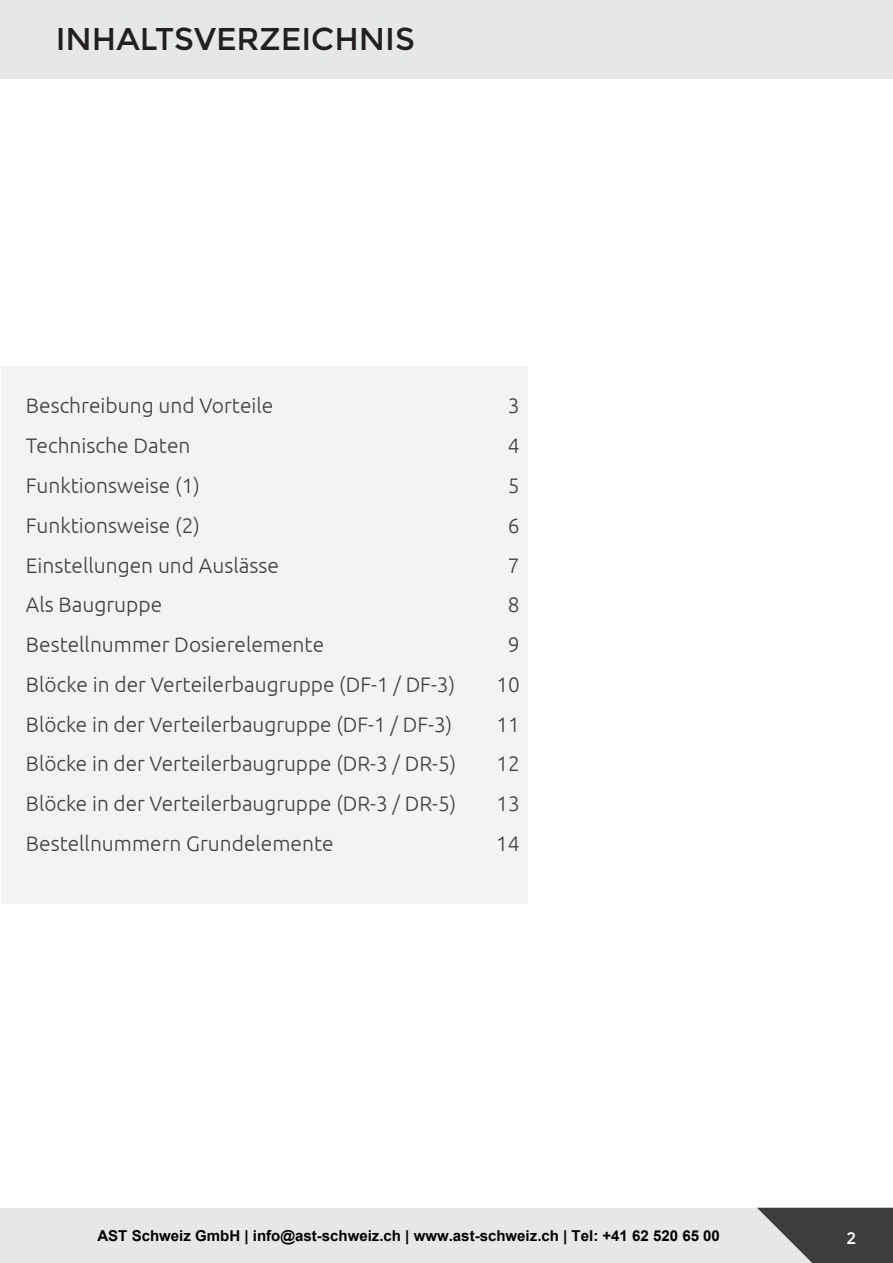
<style>
.page{position:relative;width:893px;height:1263px;background:#fff}
.page>*{position:absolute;margin:0;border:0;box-sizing:border-box;transform-origin:0 0}
.t1{font:31.5px "Montserrat";color:#231f20}
.TOC_Header-DE{font:300 21px "Ubuntu";color:#3e3e3f}
.t2{font:16.5px "Montserrat";color:#fff}
.t3{font:700 15px "Arial";color:#000}
</style>
<div class="page">
<div style="left:0;top:1208px;width:893px;height:55px;background:#e6e7e9"></div>
<svg style="left:757px;top:1208px;width:136px;height:55px"></svg>
<div style="left:0;top:0;width:893px;height:79px;background:#e6e7e9"></div>
<div style="left:1px;top:366px;width:526px;height:538px;background:#f2f3f4"></div>
<p class="t1" style="left:56px;top:21px;width:361px">INHALTSVERZEICHNIS</p>
<p class="TOC_Header-DE" style="left:26px;top:393px;width:249px">Beschreibung und Vorteile</p>
<p class="TOC_Header-DE" style="left:508px;top:393px;width:13px">3</p>
<p class="TOC_Header-DE" style="left:26px;top:433px;width:166px">Technische Daten</p>
<p class="TOC_Header-DE" style="left:508px;top:433px;width:13px">4</p>
<p class="TOC_Header-DE" style="left:26px;top:473px;width:176px">Funktionsweise (1)</p>
<p class="TOC_Header-DE" style="left:508px;top:473px;width:13px">5</p>
<p class="TOC_Header-DE" style="left:26px;top:513px;width:176px">Funktionsweise (2)</p>
<p class="TOC_Header-DE" style="left:508px;top:513px;width:13px">6</p>
<p class="TOC_Header-DE" style="left:26px;top:552px;width:254px">Einstellungen und Auslässe</p>
<p class="TOC_Header-DE" style="left:508px;top:552px;width:13px">7</p>
<p class="TOC_Header-DE" style="left:26px;top:592px;width:138px">Als Baugruppe</p>
<p class="TOC_Header-DE" style="left:508px;top:592px;width:13px">8</p>
<p class="TOC_Header-DE" style="left:26px;top:632px;width:300px">Bestellnummer Dosierelemente</p>
<p class="TOC_Header-DE" style="left:508px;top:632px;width:13px">9</p>
<p class="TOC_Header-DE" style="left:26px;top:672px;width:431px">Blöcke in der Verteilerbaugruppe (DF-1 / DF-3)</p>
<p class="TOC_Header-DE" style="left:496px;top:672px;width:25px">10</p>
<p class="TOC_Header-DE" style="left:26px;top:711px;width:428px">Blöcke in der Verteilerbaugruppe (DF-1 / DF-3)</p>
<p class="TOC_Header-DE" style="left:496px;top:711px;width:25px">11</p>
<p class="TOC_Header-DE" style="left:26px;top:751px;width:432px">Blöcke in der Verteilerbaugruppe (DR-3 / DR-5)</p>
<p class="TOC_Header-DE" style="left:496px;top:751px;width:25px">12</p>
<p class="TOC_Header-DE" style="left:26px;top:791px;width:432px">Blöcke in der Verteilerbaugruppe (DR-3 / DR-5)</p>
<p class="TOC_Header-DE" style="left:496px;top:791px;width:25px">13</p>
<p class="TOC_Header-DE" style="left:26px;top:831px;width:309px">Bestellnummern Grundelemente</p>
<p class="TOC_Header-DE" style="left:496px;top:831px;width:25px">14</p>
<p class="t3" style="left:97px;top:1225px;width:624px">AST Schweiz GmbH | info@ast-schweiz.ch | www.ast-schweiz.ch | Tel: +41 62 520 65 00</p>
<p class="t2" style="left:847px;top:1228px;width:11px">2</p>
</div>
